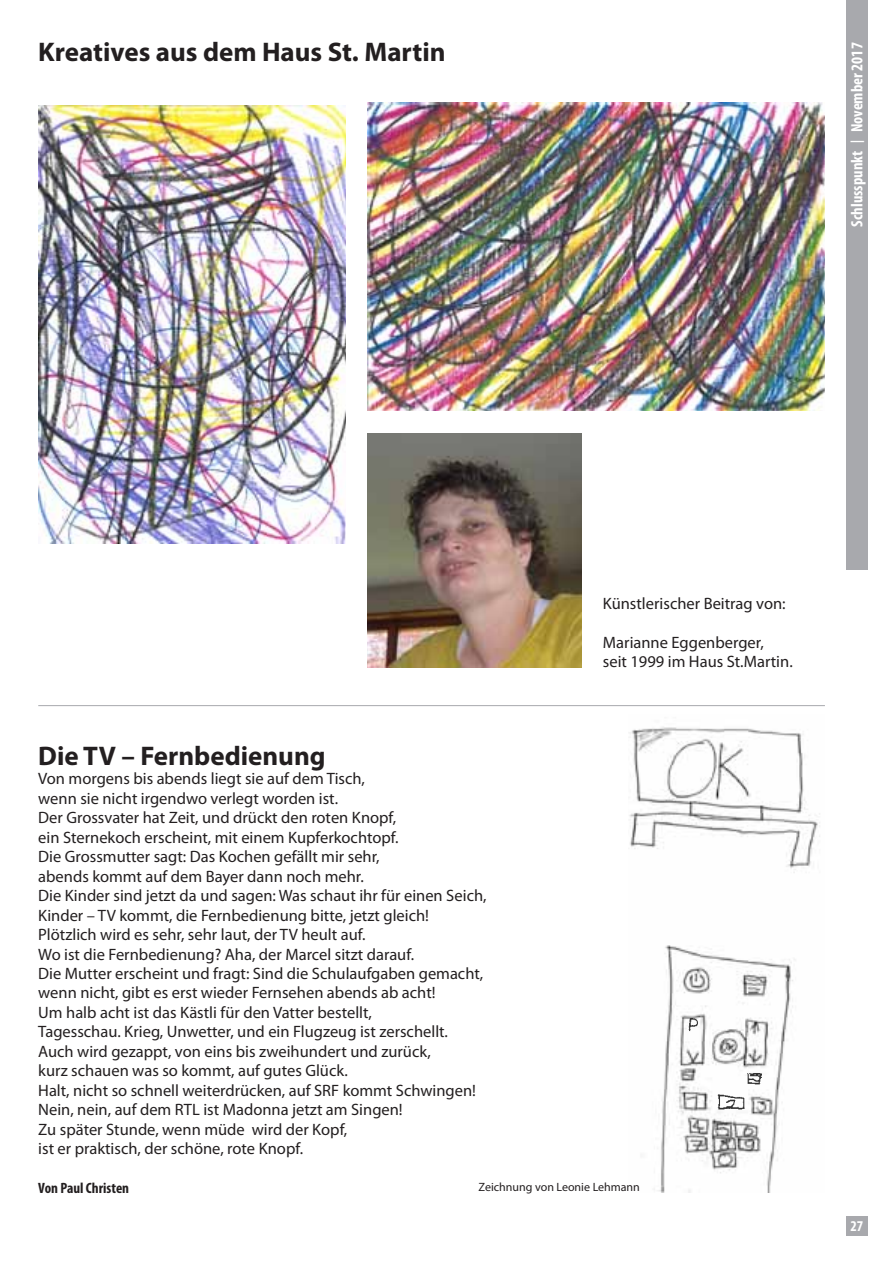
<style>
.page{position:relative;width:893px;height:1263px;background:#fff}
.page>*{position:absolute;margin:0;border:0;box-sizing:border-box;transform-origin:0 0}
.t1{font:700 27px "Myriad Pro";color:#231f20}
.t2{font:16.5px/19.5px "Myriad Pro";color:#231f20}
.t3{font:700 condensed 16.5px "Myriad Pro";color:#fff}
.t4{font:700 condensed 15px "Myriad Pro";color:#231f20}
.t5{font:700 condensed 15px "Myriad Pro";color:#fff}
.t6{font:12px "Myriad Pro";color:#231f20}
.s1{font-size:13.5px}
</style>
<div class="page">
<div style="left:846px;top:1216px;width:21px;height:19px;background:#a8a9ad"></div>
<div style="left:846px;top:0;width:21px;height:570px;background:#a8a9ad"></div>
<img style="left:38px;top:105px;width:308px;height:438px">
<img style="left:367px;top:103px;width:458px;height:307px">
<img style="left:367px;top:434px;width:215px;height:233px">
<img style="left:629px;top:727px;width:191px;height:465px">
<img style="left:689px;top:1018px;width:72px;height:91px">
<hr style="left:38px;top:705px;width:787px;height:1px;background:#a8a9ad">
<h1 class="t1" style="left:38px;top:34px;width:409px">Kreatives aus dem Haus St. Martin</h1>
<p class="t3" style="left:847px;top:227px;width:186px;rotate:-90deg">Schlusspunkt <span class="s1">|</span> November 2017</p>
<p class="t2" style="left:603px;top:593px;width:184px">Künstlerischer Beitrag von:</p>
<p class="t2" style="left:603px;top:632px;width:191px">Marianne Eggenberger,<br>seit 1999 im Haus St.Martin.</p>
<h1 class="t1" style="left:38px;top:738px;width:289px">Die TV – Fernbedienung</h1>
<p class="t2" style="left:38px;top:769px;width:450px">Von morgens bis abends liegt sie auf dem Tisch,<br>wenn sie nicht irgendwo verlegt worden ist.<br>Der Grossvater hat Zeit, und drückt den roten Knopf,<br>ein Sternekoch erscheint, mit einem Kupferkochtopf.<br>Die Grossmutter sagt: Das Kochen gefällt mir sehr,<br>abends kommt auf dem Bayer dann noch mehr.<br>Die Kinder sind jetzt da und sagen: Was schaut ihr für einen Seich, Kinder – TV kommt, die Fernbedienung bitte, jetzt gleich!<br>Plötzlich wird es sehr, sehr laut, der TV heult auf.<br>Wo ist die Fernbedienung? Aha, der Marcel sitzt darauf.<br>Die Mutter erscheint und fragt: Sind die Schulaufgaben gemacht, wenn nicht, gibt es erst wieder Fernsehen abends ab acht!<br>Um halb acht ist das Kästli für den Vatter bestellt,<br>Tagesschau. Krieg, Unwetter, und ein Flugzeug ist zerschellt.<br>Auch wird gezappt, von eins bis zweihundert und zurück,<br>kurz schauen was so kommt, auf gutes Glück.<br>Halt, nicht so schnell weiterdrücken, auf SRF kommt Schwingen!<br>Nein, nein, auf dem RTL ist Madonna jetzt am Singen!<br>Zu später Stunde, wenn müde wird der Kopf,<br>ist er praktisch, der schöne, rote Knopf.</p>
<p class="t4" style="left:38px;top:1179px;width:92px">Von Paul Christen</p>
<p class="t6" style="left:479px;top:1180px;width:163px">Zeichnung von Leonie Lehmann</p>
<p class="t5" style="left:850px;top:1216px;width:14px">27</p>
</div>
